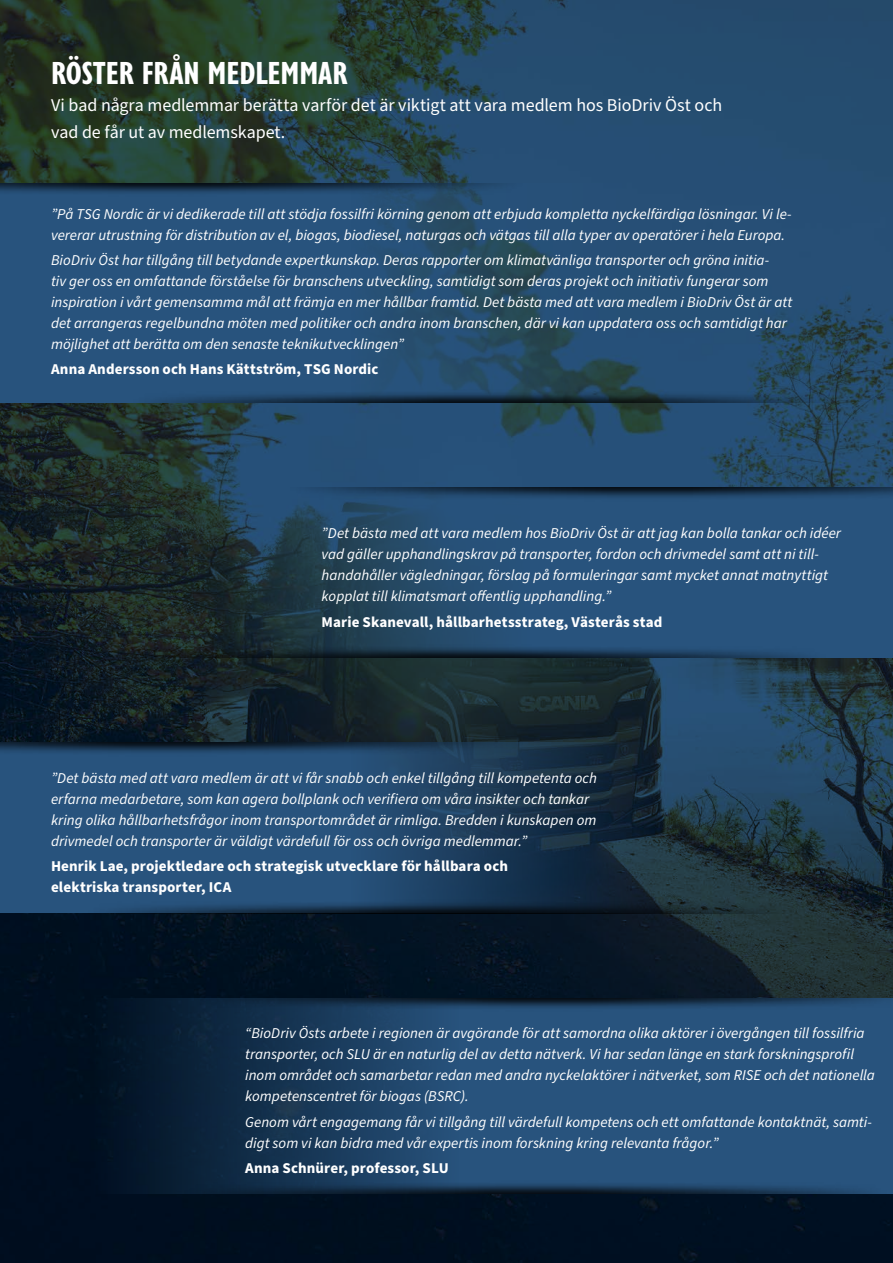
<style>
.page{position:relative;width:893px;height:1263px;background:#fff}
.page>*{position:absolute;margin:0;border:0;box-sizing:border-box;transform-origin:0 0}
.t1{font:700 condensed 33px "Gill Sans Nova";letter-spacing:-.005em;color:#fff}
.t2{font:18px/27px "Source Sans Pro";letter-spacing:-.005em;color:#fff}
.t3{font:italic 15px/21px "Source Sans Pro";color:#fff}
.t4{font:700 15px/21px "Source Sans Pro";letter-spacing:.01em;color:#fff}
</style>
<div class="page">
<img style="left:0;top:0;width:893px;height:1263px">
<svg style="left:0;top:184px;width:699px;height:219px;fill:#28537d"></svg>
<img style="left:0;top:184px;width:527px;height:13px">
<img style="left:128px;top:389px;width:714px;height:14px">
<svg style="left:0;top:743px;width:699px;height:170px;fill:#27527b"></svg>
<img style="left:0;top:743px;width:527px;height:13px">
<img style="left:83px;top:900px;width:714px;height:13px">
<svg style="left:43px;top:998px;width:850px;height:196px;fill:#27527b"></svg>
<img style="left:195px;top:998px;width:698px;height:13px">
<img style="left:179px;top:1180px;width:714px;height:14px">
<svg style="left:181px;top:488px;width:712px;height:170px;fill:#28537d"></svg>
<img style="left:285px;top:488px;width:608px;height:13px">
<img style="left:106px;top:644px;width:725px;height:14px">
<h1 class="t1" style="left:51px;top:50px;width:298px">RÖSTER FRÅN MEDLEMMAR</h1>
<p class="t2" style="left:51px;top:92px;width:673px">Vi bad några medlemmar berätta varför det är viktigt att vara medlem hos BioDriv Öst och vad de får ut av medlemskapet.</p>
<p class="t3" style="left:51px;top:204px;width:742px">”På TSG Nordic är vi dedikerade till att stödja fossilfri körning genom att erbjuda kompletta nyckelfärdiga lösningar. Vi le&shy;vererar utrustning för distribution av el, biogas, biodiesel, naturgas och vätgas till alla typer av operatörer i hela Europa.</p>
<p class="t3" style="left:51px;top:250px;width:743px">BioDriv Öst har tillgång till betydande expertkunskap. Deras rapporter om klimatvänliga transporter och gröna initia-<br>tiv ger oss en omfattande förståelse för branschens utveckling, samtidigt som deras projekt och initiativ fungerar som inspiration i vårt gemensamma mål att främja en mer hållbar framtid. Det bästa med att vara medlem i BioDriv Öst är att det arrangeras regelbundna möten med politiker och andra inom branschen, där vi kan uppdatera oss och samtidigt har möjlighet att berätta om den senaste teknikutvecklingen”</p>
<p class="t4" style="left:51px;top:359px;width:329px">Anna Andersson och Hans Kättström, TSG Nordic</p>
<p class="t3" style="left:322px;top:523px;width:521px">”Det bästa med att vara medlem hos BioDriv Öst är att jag kan bolla tankar och idéer vad gäller upphandlingskrav på transporter, fordon och drivmedel samt att ni till&shy;handahåller vägledningar, förslag på formuleringar samt mycket annat matnyttigt kopplat till klimatsmart offentlig upphandling.”</p>
<p class="t4" style="left:322px;top:612px;width:342px">Marie Skanevall, hållbarhetsstrateg, Västerås stad</p>
<p class="t3" style="left:51px;top:768px;width:547px">”Det bästa med att vara medlem är att vi får snabb och enkel tillgång till kompetenta och erfarna medarbetare, som kan agera bollplank och verifiera om våra insikter och tankar kring olika hållbarhetsfrågor inom transportområdet är rimliga. Bredden i kunskapen om drivmedel och transporter är väldigt värdefull för oss och övriga medlemmar.”</p>
<p class="t4" style="left:51px;top:856px;width:458px">Henrik Lae, projektledare och strategisk utvecklare för hållbara och elektriska transporter, ICA</p>
<p class="t3" style="left:245px;top:1023px;width:631px">“BioDriv Östs arbete i regionen är avgörande för att samordna olika aktörer i övergången till fossilfria transporter, och SLU är en naturlig del av detta nätverk. Vi har sedan länge en stark forskningsprofil inom området och samarbetar redan med andra nyckelaktörer i nätverket, som RISE och det nationella kompetenscentret för biogas (BSRC).</p>
<p class="t3" style="left:245px;top:1111px;width:628px">Genom vårt engagemang får vi tillgång till värdefull kompetens och ett omfattande kontaktnät, samti&shy;digt som vi kan bidra med vår expertis inom forskning kring relevanta frågor.”</p>
<p class="t4" style="left:245px;top:1158px;width:205px">Anna Schnürer, professor, SLU</p>
</div>
